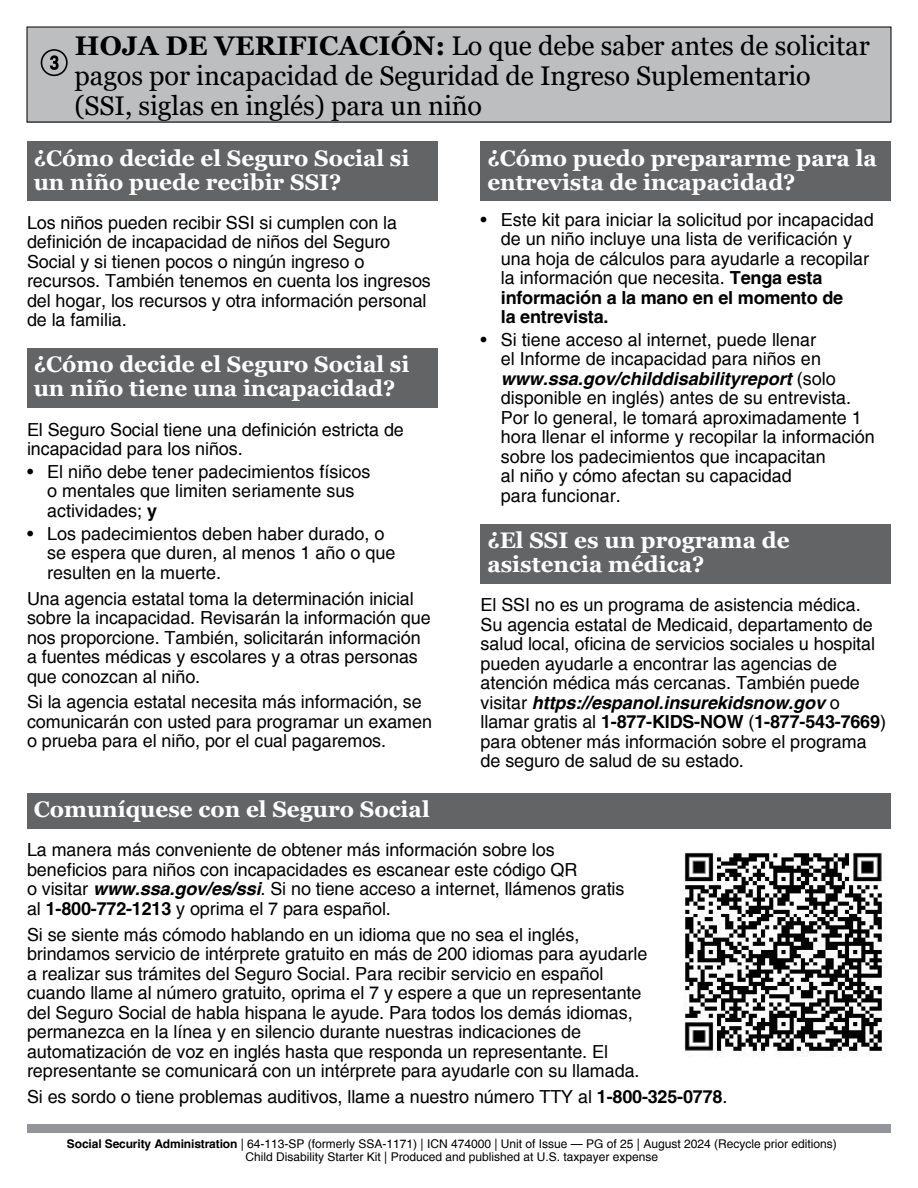
<style>
.page{position:relative;width:918px;height:1188px;background:#fff}
.page>*{position:absolute;margin:0;border:0;box-sizing:border-box;transform-origin:0 0}
.t1{font:27px/30px "Georgia";letter-spacing:-.005em;color:#000}
.t2{font:700 22.5px/24px "Georgia";color:#fff}
.t3{font:18px/19.5px "Helvetica";letter-spacing:-.005em;color:#000}
.t4{font:12px/13.5px "Helvetica";color:#000;text-align:center}
.s1{font-weight:700}
.s2{font-weight:700;font-style:italic}
</style>
<div class="page">
<div style="left:27px;top:1124px;width:864px;height:8px;background:#939598"></div>
<div style="left:27px;top:793px;width:864px;height:35px;background:#636466"></div>
<img style="left:683px;top:852px;width:205px;height:205px">
<div style="left:27px;top:27px;width:864px;height:95px;background:#bcbec0"></div>
<div style="left:27px;top:142px;width:410px;height:59px;background:#636466"></div>
<div style="left:27px;top:348px;width:410px;height:60px;background:#636466"></div>
<div style="left:481px;top:142px;width:410px;height:59px;background:#636466"></div>
<div style="left:481px;top:524px;width:410px;height:59px;background:#636466"></div>
<svg style="left:41px;top:49px;width:27px;height:27px"></svg>
<h1 class="t1" style="left:75px;top:31px;width:797px"><span class="s1">HOJA DE VERIFICACIÓN:</span> Lo que debe saber antes de solicitar pagos por incapacidad de Seguridad de Ingreso Suplementario (SSI, siglas en inglés) para un niño</h1>
<p class="t2" style="left:34px;top:146px;width:377px">¿Cómo decide el Seguro Social si un niño puede recibir SSI?</p>
<p class="t3" style="left:27px;top:214px;width:405px">Los niños pueden recibir SSI si cumplen con la definición de incapacidad de niños del Seguro Social y si tienen pocos o ningún ingreso o recursos. También tenemos en cuenta los ingresos del hogar, los recursos y otra información personal de la familia.</p>
<p class="t2" style="left:34px;top:352px;width:377px">¿Cómo decide el Seguro Social si un niño tiene una incapacidad?</p>
<p class="t3" style="left:27px;top:420px;width:378px">El Seguro Social tiene una definición estricta de incapacidad para los niños.</p>
<p class="t3" style="left:47px;top:462px;width:325px;text-indent:-20px">• El niño debe tener padecimientos físicos o mentales que limiten seriamente sus actividades; <span class="s1">y</span></p>
<p class="t3" style="left:47px;top:524px;width:350px;text-indent:-20px">• Los padecimientos deben haber durado, o se espera que duren, al menos 1 año o que resulten en la muerte.</p>
<p class="t3" style="left:27px;top:589px;width:405px">Una agencia estatal toma la determinación inicial sobre la incapacidad. Revisarán la información que nos proporcione. También, solicitarán información a fuentes médicas y escolares y a otras personas que conozcan al niño.</p>
<p class="t3" style="left:27px;top:693px;width:407px">Si la agencia estatal necesita más información, se comunicarán con usted para programar un examen o prueba para el niño, por el cual pagaremos.</p>
<p class="t2" style="left:487px;top:146px;width:391px">¿Cómo puedo prepararme para la entrevista de incapacidad?</p>
<p class="t3" style="left:501px;top:210px;width:375px;text-indent:-20px">• Este kit para iniciar la solicitud por incapacidad de un niño incluye una lista de verificación y una hoja de cálculos para ayudarle a recopilar la información que necesita. <span class="s1">Tenga esta información a la mano en el momento de<br>la entrevista.</span></p>
<p class="t3" style="left:501px;top:331px;width:376px;text-indent:-20px">• Si tiene acceso al internet, puede llenar<br>el Informe de incapacidad para niños en <span class="s2">www.ssa.gov/childdisabilityreport</span> (solo disponible en inglés) antes de su entrevista.<br>Por lo general, le tomará aproximadamente 1 hora llenar el informe y recopilar la información sobre los padecimientos que incapacitan<br>al niño y cómo afectan su capacidad<br>para funcionar.</p>
<p class="t2" style="left:487px;top:528px;width:304px">¿El SSI es un programa de asistencia médica?</p>
<p class="t3" style="left:481px;top:596px;width:407px">El SSI no es un programa de asistencia médica.<br>Su agencia estatal de Medicaid, departamento de salud local, oficina de servicios sociales u hospital pueden ayudarle a encontrar las agencias de atención médica más cercanas. También puede visitar <span class="s2">https://espanol.insurekidsnow.gov</span> o llamar gratis al <span class="s1">1-877-KIDS-NOW</span> (<span class="s1">1-877-543-7669</span>) para obtener más información sobre el programa de seguro de salud de su estado.</p>
<p class="t2" style="left:34px;top:797px;width:397px">Comuníquese con el Seguro Social</p>
<p class="t3" style="left:27px;top:841px;width:599px">La manera más conveniente de obtener más información sobre los beneficios para niños con incapacidades es escanear este código QR<br>o visitar <span class="s2">www.ssa.gov/es/ssi</span>. Si no tiene acceso a internet, llámenos gratis al <span class="s1">1-800-772-1213</span> y oprima el 7 para español.</p>
<p class="t3" style="left:27px;top:925px;width:622px">Si se siente más cómodo hablando en un idioma que no sea el inglés, brindamos servicio de intérprete gratuito en más de 200 idiomas para ayudarle a realizar sus trámites del Seguro Social. Para recibir servicio en español cuando llame al número gratuito, oprima el 7 y espere a que un representante del Seguro Social de habla hispana le ayude. Para todos los demás idiomas, permanezca en la línea y en silencio durante nuestras indicaciones de automatización de voz en inglés hasta que responda un representante. El representante se comunicará con un intérprete para ayudarle con su llamada.</p>
<p class="t3" style="left:27px;top:1088px;width:702px">Si es sordo o tiene problemas auditivos, llame a nuestro número TTY al <span class="s1">1-800-325-0778</span>.</p>
<p class="t4" style="left:67px;top:1137px;width:771px"><span class="s1">Social Security Administration</span> | 64-113-SP (formerly SSA-1171) | ICN 474000 | Unit of Issue — PG of 25 | August 2024 (Recycle prior editions)<br>Child Disability Starter Kit | Produced and published at U.S. taxpayer expense</p>
</div>
